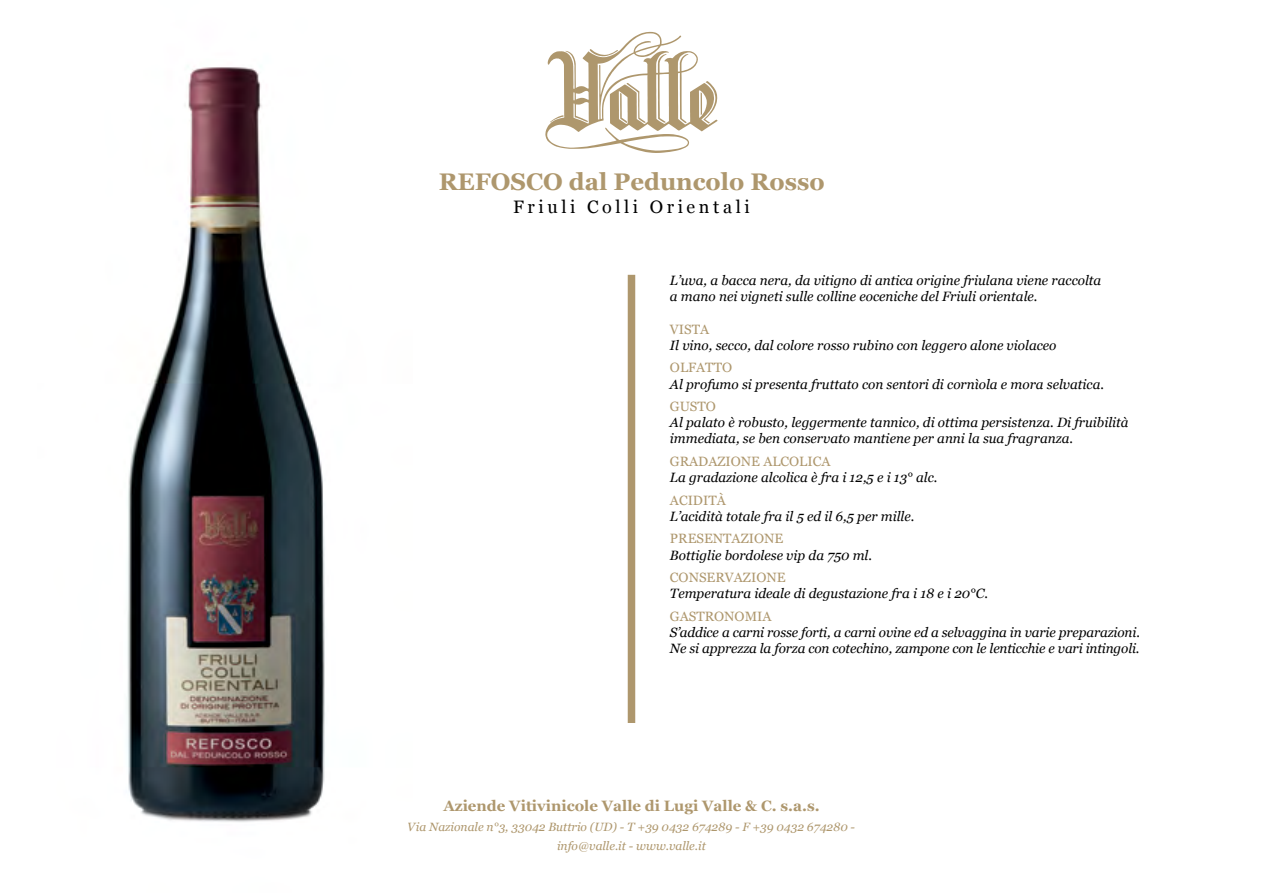
<style>
.page{position:relative;width:1263px;height:893px;background:#fff}
.page>*{position:absolute;margin:0;border:0;box-sizing:border-box;transform-origin:0 0}
.t1{font:700 24px "Georgia";color:#ae976d}
.t2{font:18px "Georgia";letter-spacing:.2em;color:#000}
.t3{font:700 15px "Georgia";color:#ae976d}
.t4{font:italic 13.5px/16.2px "Georgia";color:#000}
.t5{font:13.5px "Georgia";color:#ae976d}
.t6{font:italic 12px/19.5px "Georgia";color:#ae976d;text-align:center}
</style>
<div class="page">
<img style="left:127px;top:66px;width:198px;height:756px">
<svg style="left:545px;top:32px;width:173px;height:121px"></svg>
<div style="left:628px;top:275px;width:7px;height:448px;background:#ae976d"></div>
<h1 class="t1" style="left:438px;top:164px;width:388px">REFOSCO dal Peduncolo Rosso</h1>
<h2 class="t2" style="left:513px;top:194px;width:238px">FRIULI COLLI ORIENTALI</h2>
<p class="t4" style="left:670px;top:272px;width:433px">L’uva, a bacca nera, da vitigno di antica origine friulana viene raccolta a mano nei vigneti sulle colline eoceniche del Friuli orientale.</p>
<p class="t5" style="left:670px;top:319px;width:41px">VISTA</p>
<p class="t4" style="left:670px;top:336px;width:388px">Il vino, secco, dal colore rosso rubino con leggero alone violaceo</p>
<p class="t5" style="left:670px;top:358px;width:64px">OLFATTO</p>
<p class="t4" style="left:670px;top:375px;width:436px">Al profumo si presenta fruttato con sentori di cornìola e mora selvatica.</p>
<p class="t5" style="left:670px;top:396px;width:47px">GUSTO</p>
<p class="t4" style="left:670px;top:414px;width:460px">Al palato è robusto, leggermente tannico, di ottima persistenza. Di fruibilità immediata, se ben conservato mantiene per anni la sua fragranza.</p>
<p class="t5" style="left:670px;top:451px;width:162px">GRADAZIONE ALCOLICA</p>
<p class="t4" style="left:670px;top:469px;width:269px">La gradazione alcolica è fra i 12,5 e i 13° alc.</p>
<p class="t5" style="left:670px;top:490px;width:57px">ACIDITÀ</p>
<p class="t4" style="left:670px;top:508px;width:246px">L’acidità totale fra il 5 ed il 6,5 per mille.</p>
<p class="t5" style="left:670px;top:529px;width:115px">PRESENTAZIONE</p>
<p class="t4" style="left:670px;top:546px;width:204px">Bottiglie bordolese vip da 750 ml.</p>
<p class="t5" style="left:670px;top:568px;width:117px">CONSERVAZIONE</p>
<p class="t4" style="left:670px;top:585px;width:320px">Temperatura ideale di degustazione fra i 18 e i 20°C.</p>
<p class="t5" style="left:670px;top:606px;width:21px">GASTRONO</p>
<p class="t5" style="left:745px;top:606px;width:21px">MIA</p>
<p class="t4" style="left:670px;top:624px;width:471px">S’addice a carni rosse forti, a carni ovine ed a selvaggina in varie preparazioni.<br>Ne si apprezza la forza con cotechino, zampone con le lenticchie e vari intingoli.</p>
<p class="t3" style="left:443px;top:794px;width:378px">Aziende Vitivinicole Valle di Lugi Valle &amp; C. s.a.s.</p>
<p class="t6" style="left:408px;top:816px;width:449px">Via Nazionale n°3, 33042 Buttrio (UD) - T +39 0432 674289 - F +39 0432 674280 - info@valle.it - www.valle.it</p>
</div>
